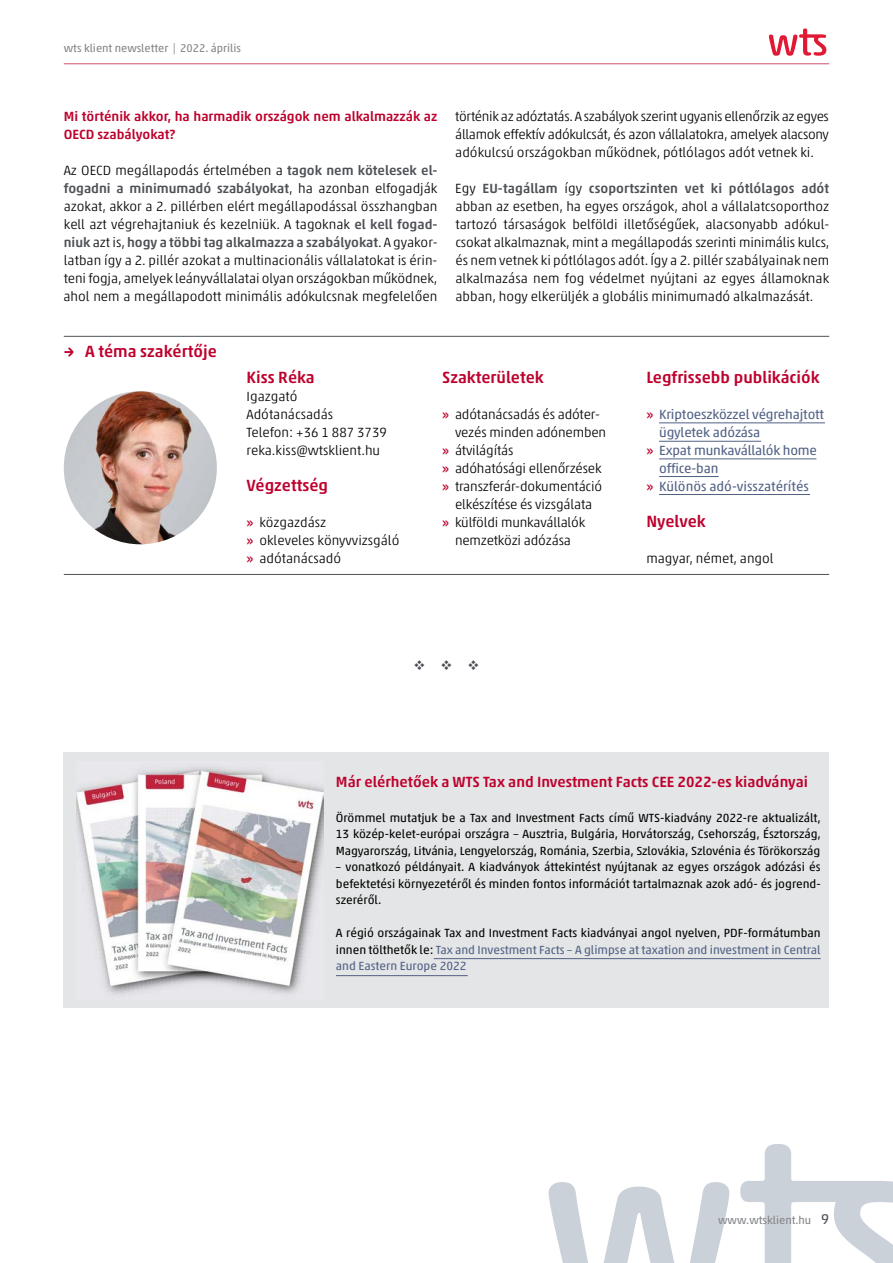
<style>
.page{position:relative;width:893px;height:1263px;background:#fff}
.page>*{position:absolute;margin:0;border:0;box-sizing:border-box;transform-origin:0 0}
.t1{font:500 16.5px "Akko Pro";color:#be002d}
.t2{font:500 15px "Akko Pro";color:#be002d}
.t3{font:300 13.5px/18px "Akko Pro";color:#000;text-align:justify}
.t4{font:13.5px "Akko Pro";letter-spacing:-.01em;color:#516184}
.t5{font:500 13.5px/18px "Akko Pro";color:#be002d}
.t6{font:13.5px "Wingdings";color:#4e5157}
.t7{font:12px/16.5px "Akko Pro";color:#000;text-align:justify}
.t8{font:11.25px "Akko Pro";color:#838589}
.s1{font-weight:500;color:#4e5157}
.s2{font-family:"Akko Rounded Pro"}
.s3{font-weight:500;color:#be002d}
.s4{color:#516184}
.s5{font-size:14.25px;color:#4e5157}
</style>
<div class="page">
<svg style="left:549px;top:1182px;width:180px;height:81px"></svg>
<svg style="left:740px;top:1144px;width:153px;height:119px"></svg>
<hr style="left:64px;top:64px;width:765px;height:1px;background:#d24d6c">
<svg style="left:769px;top:29px;width:57px;height:27px"></svg>
<hr style="left:64px;top:336px;width:765px;height:1px;background:#4e5157">
<hr style="left:64px;top:574px;width:765px;height:1px;background:#4e5157">
<hr style="left:659px;top:422px;width:166px;height:1px;background:#516184">
<hr style="left:659px;top:441px;width:102px;height:1px;background:#516184">
<hr style="left:659px;top:458px;width:157px;height:1px;background:#516184">
<hr style="left:659px;top:476px;width:60px;height:1px;background:#516184">
<hr style="left:659px;top:494px;width:151px;height:1px;background:#516184">
<img style="left:64px;top:391px;width:153px;height:153px;border-radius:77px">
<div style="left:64px;top:753px;width:765px;height:255px;background:#e4e5e6"></div>
<img style="left:77px;top:767px;width:246px;height:227px">
<hr style="left:434px;top:958px;width:387px;height:1px;background:#516184">
<hr style="left:336px;top:975px;width:132px;height:1px;background:#516184">
<p class="t8" style="left:64px;top:42px;width:179px">wts klient newsletter | 2022. április</p>
<p class="t5" style="left:64px;top:107px;width:375px">Mi történik akkor, ha harmadik országok nem alkalmazzák az<br>OECD szabályokat?</p>
<p class="t3" style="left:63px;top:161px;width:376px">Az OECD megállapodás értelmében a <span class="s1">tagok nem kötelesek el&shy;fogadni a minimumadó szabályokat</span>, ha azonban elfogadják azokat, akkor a 2. pillérben elért megállapodással összhangban kell azt végrehajtaniuk és kezelniük. A tagoknak <span class="s1">el kell fogad&shy;niuk</span> azt is, <span class="s1">hogy a többi tag alkalmazza a szabályokat</span>. A gyakor&shy;latban így a 2. pillér azokat a multinacionális vállalatokat is érin&shy;teni fogja, amelyek leányvállalatai olyan országokban működnek, ahol nem a megállapodott minimális adókulcsnak megfelelően</p>
<p class="t1" style="left:64px;top:341px;width:155px"><span class="s2">→</span> A téma szakértője</p>
<p class="t3" style="left:455px;top:107px;width:375px">történik az adóztatás. A szabályok szerint ugyanis ellenőrzik az egyes államok effektív adókulcsát, és azon vállalatokra, amelyek alacsony adókulcsú országokban működnek, pótlólagos adót vetnek ki.</p>
<p class="t3" style="left:455px;top:179px;width:376px">Egy <span class="s1">EU-tagállam</span> így <span class="s1">csoportszinten vet ki pótlólagos adót </span>abban az esetben, ha egyes országok, ahol a vállalatcsoporthoz tartozó társaságok belföldi illetőségűek, alacsonyabb adókul&shy;csokat alkalmaznak, mint a megállapodás szerinti minimális kulcs, és nem vetnek ki pótlólagos adót. Így a 2. pillér szabályainak nem alkalmazása nem fog védelmet nyújtani az egyes államoknak abban, hogy elkerüljék a globális minimumadó alkalmazását.</p>
<p class="t1" style="left:247px;top:367px;width:70px">Kiss Réka</p>
<p class="t3" style="left:247px;top:387px;width:142px;text-align:left">Igazgató<br>Adótanácsadás<br>Telefon: +36 1 887 3739 reka.kiss@wtsklient.hu</p>
<p class="t1" style="left:247px;top:475px;width:83px">Végzettség</p>
<p class="t3" style="left:247px;top:513px;width:154px;text-align:left"><span class="s3">»</span> közgazdász<br><span class="s3">»</span> okleveles könyvvizsgáló <span class="s3">»</span> adótanácsadó</p>
<p class="t1" style="left:442px;top:367px;width:103px">Szakterületek</p>
<p class="t3" style="left:442px;top:405px;width:159px"><span class="s3">»</span> adótanácsadás és adóter-</p>
<p class="t3" style="left:455px;top:423px;width:153px">vezés minden adónemben</p>
<p class="t3" style="left:442px;top:441px;width:73px"><span class="s3">»</span> átvilágítás</p>
<p class="t3" style="left:442px;top:459px;width:161px"><span class="s3">»</span> adóhatósági ellenőrzések</p>
<p class="t3" style="left:442px;top:477px;width:162px"><span class="s3">»</span> transzferár-dokumentáció</p>
<p class="t3" style="left:455px;top:495px;width:139px">elkészítése és vizsgálata</p>
<p class="t3" style="left:442px;top:513px;width:145px"><span class="s3">»</span> külföldi munkavállalók</p>
<p class="t3" style="left:455px;top:531px;width:118px">nemzetközi adózása</p>
<p class="t6" style="left:414px;top:657px;width:67px">❖ ❖ ❖</p>
<p class="t1" style="left:646px;top:367px;width:175px">Legfrissebb publikációk</p>
<p class="t4" style="left:646px;top:406px;width:179px"><span class="s3">»</span> Kriptoeszközzel végrehajtott</p>
<p class="t4" style="left:659px;top:424px;width:103px">ügyletek adózása</p>
<p class="t4" style="left:646px;top:442px;width:172px"><span class="s3">»</span> Expat munkavállalók home</p>
<p class="t4" style="left:659px;top:460px;width:61px">office-ban</p>
<p class="t4" style="left:646px;top:478px;width:164px"><span class="s3">»</span> Különös adó-visszatérítés</p>
<p class="t1" style="left:646px;top:511px;width:61px">Nyelvek</p>
<p class="t3" style="left:646px;top:549px;width:129px">magyar, német, angol</p>
<p class="t2" style="left:336px;top:773px;width:474px">Már elérhetőek a WTS Tax and Investment Facts CEE 2022-es kiadványai</p>
<p class="t7" style="left:336px;top:809px;width:487px">Örömmel mutatjuk be a Tax and Investment Facts című WTS-kiadvány 2022-re aktualizált, 13 közép-kelet-európai országra – Ausztria, Bulgária, Horvátország, Csehország, Észtország, Magyarország, Litvánia, Lengyelország, Románia, Szerbia, Szlovákia, Szlovénia és Törökország</p>
<p class="t7" style="left:335px;top:858px;width:487px">– vonatkozó példányait. A kiadványok áttekintést nyújtanak az egyes országok adózási és befektetési környezetéről és minden fontos információt tartalmaznak azok adó- és jogrend&shy;szeréről.</p>
<p class="t7" style="left:336px;top:924px;width:486px">A régió országainak Tax and Investment Facts kiadványai angol nyelven, PDF-formátumban innen tölthetők le: <span class="s4">Tax and Investment Facts – A glimpse at taxation and investment in Central and Eastern Europe 2022</span></p>
<p class="t8" style="left:718px;top:1213px;width:113px">www.wtsklient.hu <span class="s5">9</span></p>
</div>
